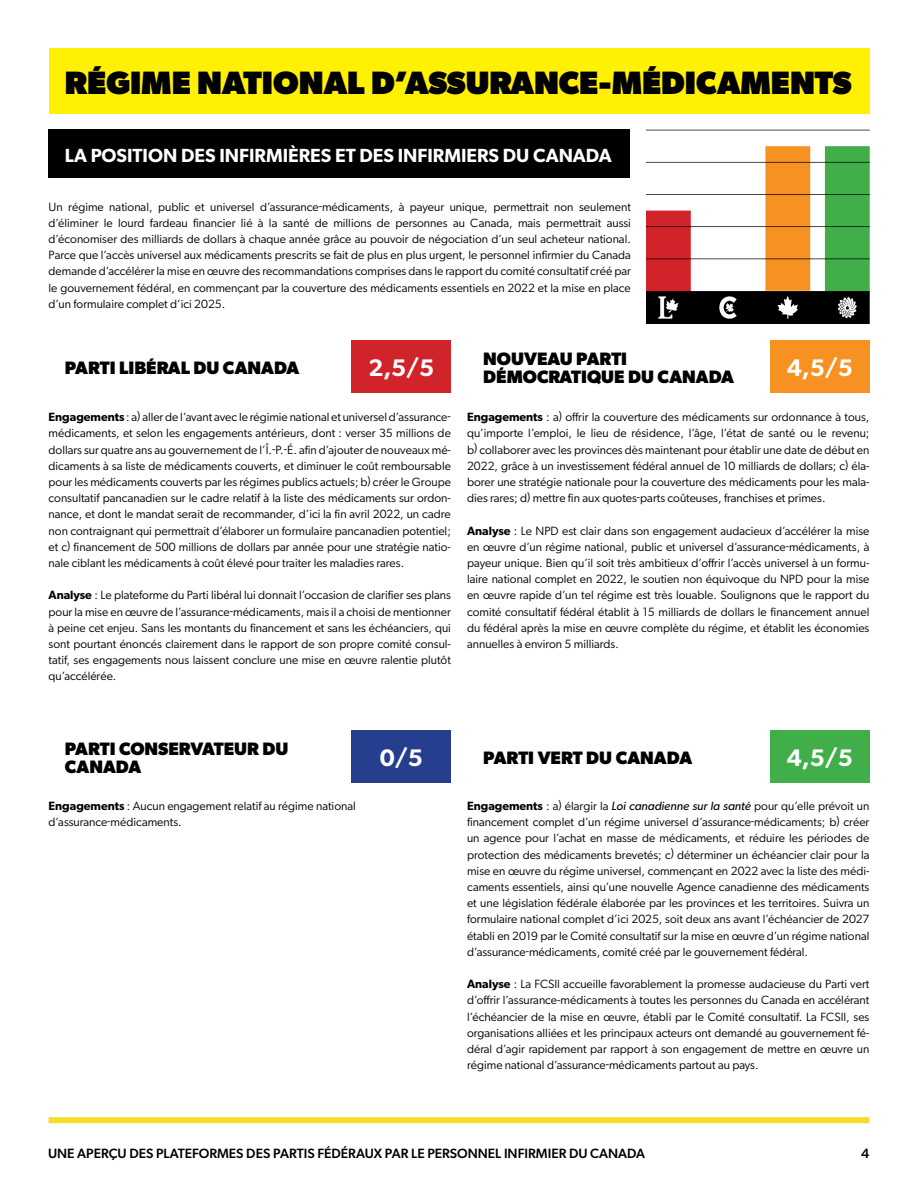
<style>
.page{position:relative;width:918px;height:1188px;background:#fff}
.page>*{position:absolute;margin:0;border:0;box-sizing:border-box;transform-origin:0 0}
.Layout_H1{font:800 32.4px "Gibson";color:#000}
.Out_of_5{font:600 24px "Gibson";color:#fff}
.Layout_H2{font:600 19.05px "Gibson";color:#fff}
.Party_Names{font:700 18px/18px "Gibson";color:#000}
.t1{font:500 13.5px "Gibson";color:#000}
.Body{font:12px/16.2px "Gibson";color:#000;text-align:justify}
.Position_Statement{font:12px/16.2px "Gibson";color:#000;text-align:justify}
.s1{font-weight:600}
.s2{font-style:italic}
</style>
<div class="page">
<div style="left:49px;top:1117px;width:820px;height:6px;background:#f4dc2c"></div>
<div style="left:352px;top:340px;width:99px;height:53px;background:#d1232a"></div>
<div style="left:770px;top:340px;width:99px;height:53px;background:#f69122"></div>
<div style="left:352px;top:730px;width:99px;height:53px;background:#253f8e"></div>
<div style="left:770px;top:730px;width:99px;height:53px;background:#40ae49"></div>
<div style="left:49px;top:48px;width:820px;height:65px;background:#fff101"></div>
<div style="left:49px;top:130px;width:581px;height:48px;background:#000"></div>
<img style="left:646px;top:130px;width:223px;height:194px">
<p class="Layout_H1" style="left:65px;top:64px;width:788px">RÉGIME NATIONAL D’ASSURANCE-MÉDICAMENTS</p>
<p class="Layout_H2" style="left:65px;top:144px;width:549px">LA POSITION DES INFIRMIÈRES ET DES INFIRMIERS DU CANADA</p>
<p class="Position_Statement" style="left:49px;top:198px;width:584px">Un régime national, public et universel d’assurance-médicaments, à payeur unique, permettrait non seulement d’éliminer le lourd fardeau financier lié à la santé de millions de personnes au Canada, mais permettrait aussi d’économiser des milliards de dollars à chaque année grâce au pouvoir de négociation d’un seul acheteur national.<br>Parce que l’accès universel aux médicaments prescrits se fait de plus en plus urgent, le personnel infirmier du Canada demande d’accélérer la mise en œuvre des recommandations comprises dans le rapport du comité consultatif créé par le gouvernement fédéral, en commençant par la couverture des médicaments essentiels en 2022 et la mise en place d’un formulaire complet d’ici 2025.</p>
<p class="Party_Names" style="left:65px;top:358px;width:236px">PARTI LIBÉRAL DU CANADA</p>
<p class="Out_of_5" style="left:368px;top:353px;width:67px">2,5/5</p>
<p class="Party_Names" style="left:483px;top:349px;width:252px">NOUVEAU PARTI<br>DÉMOCRATIQUE DU CANADA</p>
<p class="Out_of_5" style="left:787px;top:353px;width:67px">4,5/5</p>
<p class="Body" style="left:49px;top:409px;width:404px"><span class="s1">Engagements</span> : a) aller de l’avant avec le régimie national et universel d’assurance&shy;médicaments, et selon les engagements antérieurs, dont : verser 35 millions de dollars sur quatre ans au gouvernement de l’Î.-P.-É. afin d’ajouter de nouveaux mé&shy;dicaments à sa liste de médicaments couverts, et diminuer le coût remboursable pour les médicaments couverts par les régimes publics actuels; b) créer le Groupe consultatif pancanadien sur le cadre relatif à la liste des médicaments sur ordon&shy;nance, et dont le mandat serait de recommander, d’ici la fin avril 2022, un cadre non contraignant qui permettrait d’élaborer un formulaire pancanadien potentiel; et c) financement de 500 millions de dollars par année pour une stratégie natio&shy;nale ciblant les médicaments à coût élevé pour traiter les maladies rares.</p>
<p class="Body" style="left:49px;top:587px;width:404px"><span class="s1">Analyse</span> : Le plateforme du Parti libéral lui donnait l’occasion de clarifier ses plans pour la mise en œuvre de l’assurance-médicaments, mais il a choisi de mentionner à peine cet enjeu. Sans les montants du financement et sans les échéanciers, qui sont pourtant énoncés clairement dans le rapport de son propre comité consul&shy;tatif, ses engagements nous laissent conclure une mise en œuvre ralentie plutôt qu’accélérée.</p>
<p class="Body" style="left:467px;top:409px;width:404px"><span class="s1">Engagements</span> : a) offrir la couverture des médicaments sur ordonnance à tous, qu’importe l’emploi, le lieu de résidence, l’âge, l’état de santé ou le revenu; b) collaborer avec les provinces dès maintenant pour établir une date de début en 2022, grâce à un investissement fédéral annuel de 10 milliards de dollars; c) éla&shy;borer une stratégie nationale pour la couverture des médicaments pour les mala&shy;dies rares; d) mettre fin aux quotes-parts coûteuses, franchises et primes.</p>
<p class="Body" style="left:467px;top:522px;width:404px"><span class="s1">Analyse</span> : Le NPD est clair dans son engagement audacieux d’accélérer la mise en œuvre d’un régime national, public et universel d’assurance-médicaments, à payeur unique. Bien qu’il soit très ambitieux d’offrir l’accès universel à un formu&shy;laire national complet en 2022, le soutien non équivoque du NPD pour la mise en œuvre rapide d’un tel régime est très louable. Soulignons que le rapport du comité consultatif fédéral établit à 15 milliards de dollars le financement annuel du fédéral après la mise en œuvre complète du régime, et établit les économies annuelles à environ 5 milliards.</p>
<p class="Party_Names" style="left:65px;top:739px;width:225px">PARTI CONSERVATEUR DU<br>CANADA</p>
<p class="Out_of_5" style="left:380px;top:743px;width:45px">0/5</p>
<p class="Party_Names" style="left:483px;top:748px;width:210px">PARTI VERT DU CANADA</p>
<p class="Out_of_5" style="left:787px;top:743px;width:67px">4,5/5</p>
<p class="Body" style="left:49px;top:798px;width:309px"><span class="s1">Engagements</span> : Aucun engagement relatif au régime national d’assurance-médicaments.</p>
<p class="Body" style="left:467px;top:798px;width:404px"><span class="s1">Engagements</span> : a) élargir la <span class="s2">Loi canadienne sur la santé</span> pour qu’elle prévoit un financement complet d’un régime universel d’assurance-médicaments; b) créer un agence pour l’achat en masse de médicaments, et réduire les périodes de protection des médicaments brevetés; c) déterminer un échéancier clair pour la mise en œuvre du régime universel, commençant en 2022 avec la liste des médi&shy;caments essentiels, ainsi qu’une nouvelle Agence canadienne des médicaments et une législation fédérale élaborée par les provinces et les territoires. Suivra un formulaire national complet d’ici 2025, soit deux ans avant l’échéancier de 2027 établi en 2019 par le Comité consultatif sur la mise en œuvre d’un régime national d’assurance-médicaments, comité créé par le gouvernement fédéral.</p>
<p class="Body" style="left:467px;top:976px;width:404px"><span class="s1">Analyse</span> : La FCSII accueille favorablement la promesse audacieuse du Parti vert d’offrir l’assurance-médicaments à toutes les personnes du Canada en accélérant l’échéancier de la mise en œuvre, établi par le Comité consultatif. La FCSII, ses organisations alliées et les principaux acteurs ont demandé au gouvernement fé&shy;déral d’agir rapidement par rapport à son engagement de mettre en œuvre un régime national d’assurance-médicaments partout au pays.</p>
<p class="t1" style="left:48px;top:1146px;width:599px">UNE APERÇU DES PLATEFORMES DES PARTIS FÉDÉRAUX PAR LE PERSONNEL INFIRMIER DU CANADA</p>
<p class="t1" style="left:861px;top:1146px;width:10px">4</p>
</div>
